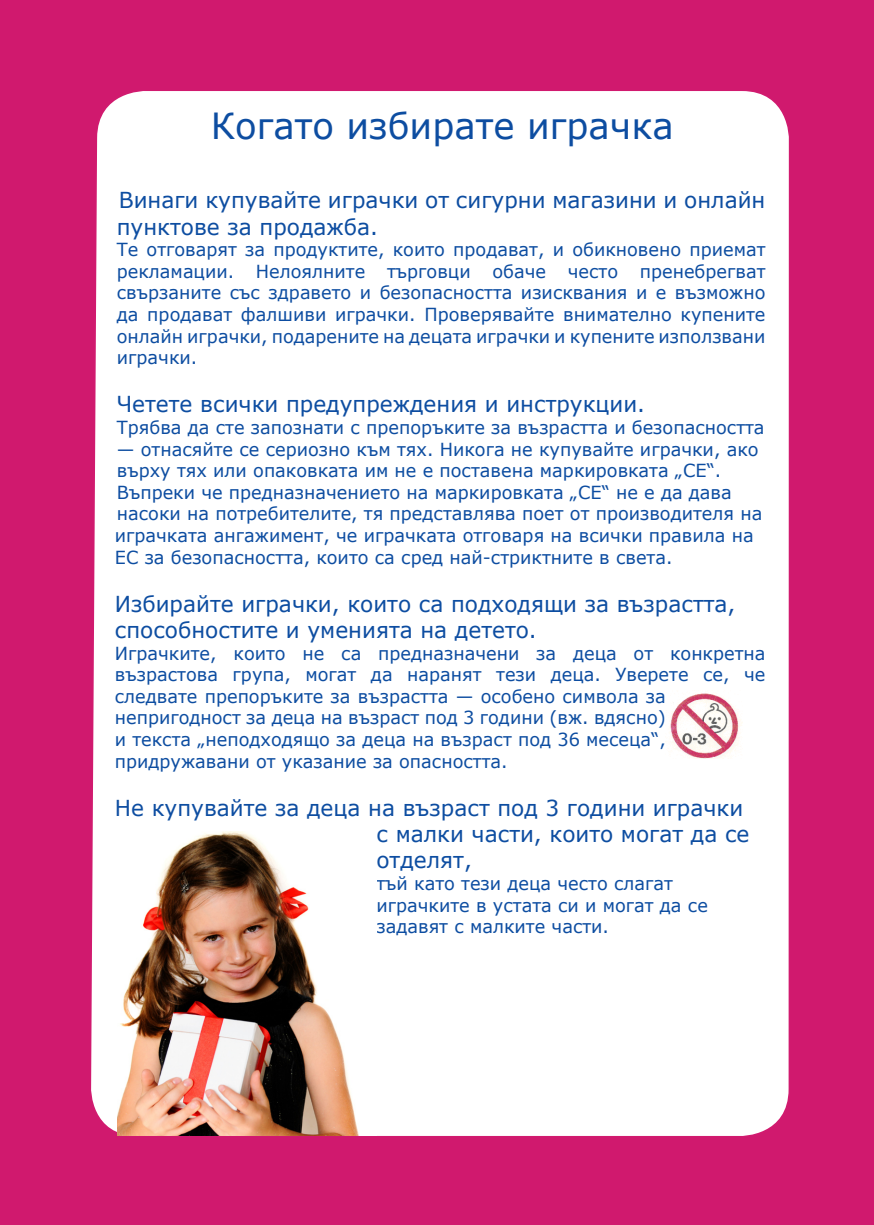
<style>
.page{position:relative;width:874px;height:1225px;background:#fff}
.page>*{position:absolute;margin:0;border:0;box-sizing:border-box;transform-origin:0 0}
.t1{font:36px "Verdana";color:#0d4da1}
.t2{font:22px/26.4px "Verdana";color:#0d4da1}
.t3{font:18px/21.6px "Verdana";color:#0d4da1}
</style>
<div class="page">
<div style="left:0;top:0;width:873px;height:1225px;background:#d0196e"></div>
<div style="left:91px;top:91px;width:698px;height:1045px;background:#fff"></div>
<img style="left:117px;top:831px;width:259px;height:305px">
<img style="left:665px;top:690px;width:76px;height:68px">
<p class="t1" style="left:210px;top:103px;width:464px">Когато избирате играчка</p>
<p class="t2" style="left:117px;top:187px;width:649px">Винаги купувайте играчки от сигурни магазини и онлайн пунктове за продажба.</p>
<p class="t3" style="left:117px;top:239px;width:650px;text-align:justify">Те отговарят за продуктите, които продават, и обикновено приемат рекламации. Нелоялните търговци обаче често пренебрегват свързаните със здравето и безопасността изисквания и е възможно да продават фалшиви играчки. Проверявайте внимателно купените онлайн играчки, подарените на децата играчки и купените използвани играчки.</p>
<p class="t2" style="left:117px;top:391px;width:529px">Четете всички предупреждения и инструкции.</p>
<p class="t3" style="left:117px;top:417px;width:649px">Трябва да сте запознати с препоръките за възрастта и безопасността</p>
<p class="t3" style="left:115px;top:438px;width:648px">— отнасяйте се сериозно към тях. Никога не купувайте играчки, ако върху тях или опаковката им не е поставена маркировката „CE“.<br>Въпреки че предназначението на маркировката „CE“ не е да дава насоки на потребителите, тя представлява поет от производителя на играчката ангажимент, че играчката отговаря на всички правила на ЕС за безопасността, които са сред най-стриктните в света.</p>
<p class="t2" style="left:115px;top:590px;width:622px">Избирайте играчки, които са подходящи за възрастта, способностите и уменията на детето.</p>
<p class="t3" style="left:115px;top:642px;width:652px">Играчките, които не са предназначени за деца от конкретна възрастова група, могат да наранят тези деца. Уверете се, че следвате препоръките за възрастта — особено символа за непригодност за деца на възраст под 3 години (вж. вдясно)<br>и текста „неподходящо за деца на възраст под 36 месеца“, придружавани от указание за опасността.</p>
<p class="t2" style="left:376px;top:794px;width:374px;text-indent:-261px">Не купувайте за деца на възраст под 3 години играчки с малки части, които могат да се отделят,</p>
<p class="t3" style="left:376px;top:873px;width:333px">тъй като тези деца често слагат играчките в устата си и могат да се задавят с малките части.</p>
</div>
